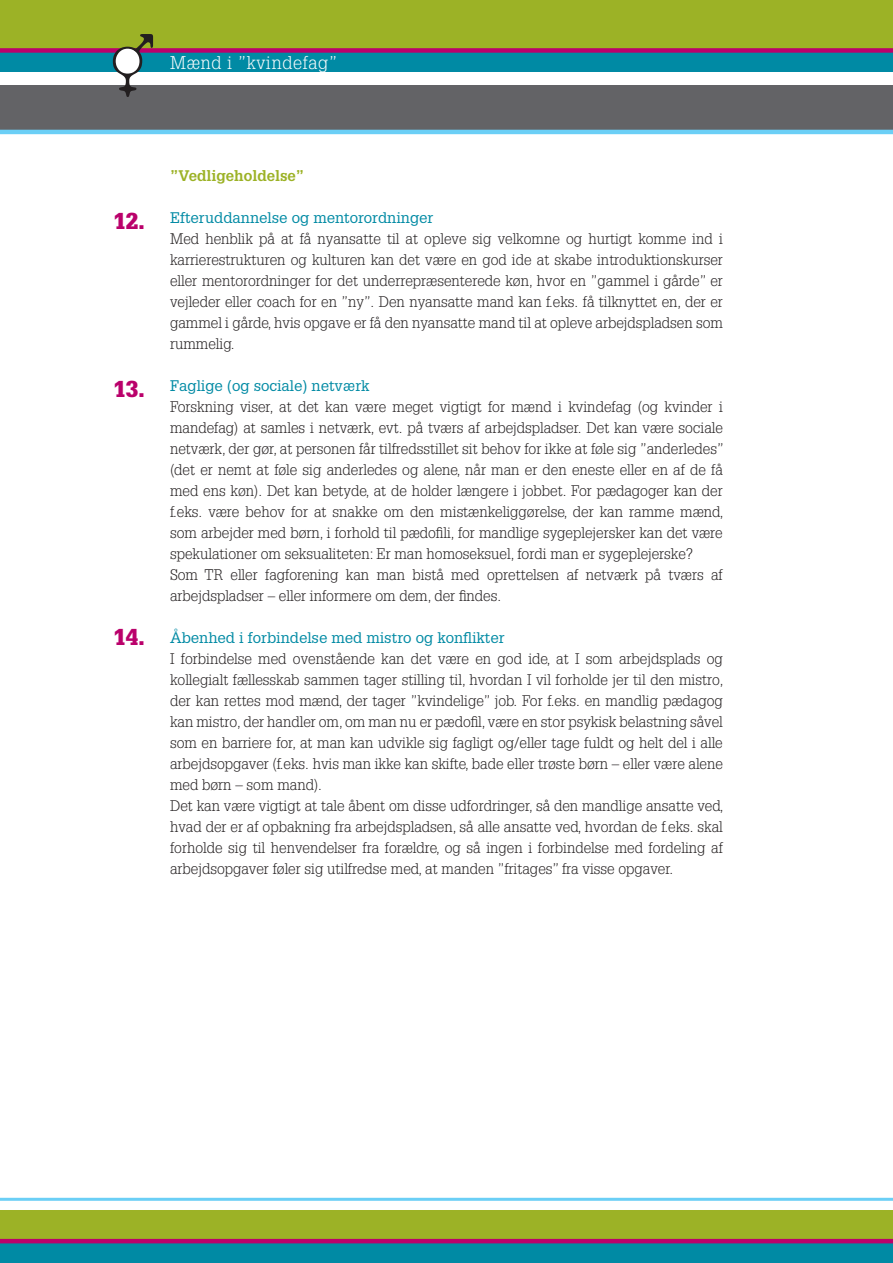
<style>
.page{position:relative;width:893px;height:1263px;background:#fff}
.page>*{position:absolute;margin:0;border:0;box-sizing:border-box;transform-origin:0 0}
.t1{font:900 22.5px "Glypha LT Std";color:#ba016b}
.t2{font:300 18px "Glypha LT Std";letter-spacing:.04em;color:#fff}
.t3{font:300 15px/21px "Glypha LT Std";color:#231f20;text-align:justify}
.t4{font:15px "Glypha LT Std";color:#008aa4}
.t5{font:700 15px "Glypha LT Std";color:#9cb226}
</style>
<div class="page">
<div style="left:0;top:23px;width:893px;height:49px;background:#008aa4"></div>
<div style="left:0;top:0;width:893px;height:50px;background:#9cb226"></div>
<div style="left:0;top:85px;width:893px;height:49px;background:#636366"></div>
<div style="left:0;top:48px;width:893px;height:5px;background:#ba016b"></div>
<hr style="left:0;top:130px;width:893px;height:4px;background:#6bcff6">
<div style="left:0;top:1214px;width:893px;height:49px;background:#008aa4"></div>
<div style="left:0;top:1210px;width:893px;height:30px;background:#9cb226"></div>
<hr style="left:0;top:1239px;width:893px;height:4px;background:#ba016b">
<hr style="left:0;top:1198px;width:893px;height:3px;background:#6bcff6">
<svg style="left:113px;top:34px;width:40px;height:63px"></svg>
<p class="t2" style="left:170px;top:53px;width:168px">Mænd i ”kvindefag”</p>
<p class="t1" style="left:113px;top:207px;width:33px">12.</p>
<p class="t1" style="left:113px;top:375px;width:33px">13.</p>
<p class="t1" style="left:113px;top:624px;width:33px">14.</p>
<p class="t5" style="left:170px;top:166px;width:136px">”Vedligeholdelse”</p>
<p class="t4" style="left:170px;top:208px;width:265px">Efteruddannelse og mentorordninger</p>
<p class="t3" style="left:170px;top:228px;width:554px">Med henblik på at få nyansatte til at opleve sig velkomne og hurtigt komme ind i karrierestrukturen og kulturen kan det være en god ide at skabe introduktionskurser eller mentorordninger for det underrepræsenterede køn, hvor en ”gammel i gårde” er vejleder eller coach for en ”ny”. Den nyansatte mand kan f.eks. få tilknyttet en, der er gammel i gårde, hvis opgave er få den nyansatte mand til at opleve arbejdspladsen som rummelig.</p>
<p class="t4" style="left:170px;top:376px;width:201px">Faglige (og sociale) netværk</p>
<p class="t3" style="left:170px;top:396px;width:555px">Forskning viser, at det kan være meget vigtigt for mænd i kvindefag (og kvinder i mandefag) at samles i netværk, evt. på tværs af arbejdspladser. Det kan være sociale netværk, der gør, at personen får tilfredsstillet sit behov for ikke at føle sig ”anderledes” (det er nemt at føle sig anderledes og alene, når man er den eneste eller en af de få med ens køn). Det kan betyde, at de holder længere i jobbet. For pædagoger kan der f.eks. være behov for at snakke om den mistænkeliggørelse, der kan ramme mænd, som arbejder med børn, i forhold til pædofili, for mandlige sygeplejersker kan det være spekulationer om seksualiteten: Er man homoseksuel, fordi man er sygeplejerske?</p>
<p class="t3" style="left:170px;top:564px;width:554px">Som TR eller fagforening kan man bistå med oprettelsen af netværk på tværs af arbejdspladser – eller informere om dem, der findes.</p>
<p class="t4" style="left:170px;top:628px;width:336px">Åbenhed i forbindelse med mistro og konflikter</p>
<p class="t3" style="left:170px;top:648px;width:555px">I forbindelse med ovenstående kan det være en god ide, at I som arbejdsplads og kollegialt fællesskab sammen tager stilling til, hvordan I vil forholde jer til den mistro, der kan rettes mod mænd, der tager ”kvindelige” job. For f.eks. en mandlig pædagog kan mistro, der handler om, om man nu er pædofil, være en stor psykisk belastning såvel som en barriere for, at man kan udvikle sig fagligt og/eller tage fuldt og helt del i alle arbejdsopgaver (f.eks. hvis man ikke kan skifte, bade eller trøste børn – eller være alene med børn – som mand).</p>
<p class="t3" style="left:170px;top:795px;width:555px">Det kan være vigtigt at tale åbent om disse udfordringer, så den mandlige ansatte ved, hvad der er af opbakning fra arbejdspladsen, så alle ansatte ved, hvordan de f.eks. skal forholde sig til henvendelser fra forældre, og så ingen i forbindelse med fordeling af arbejdsopgaver føler sig utilfredse med, at manden ”fritages” fra visse opgaver.</p>
</div>
